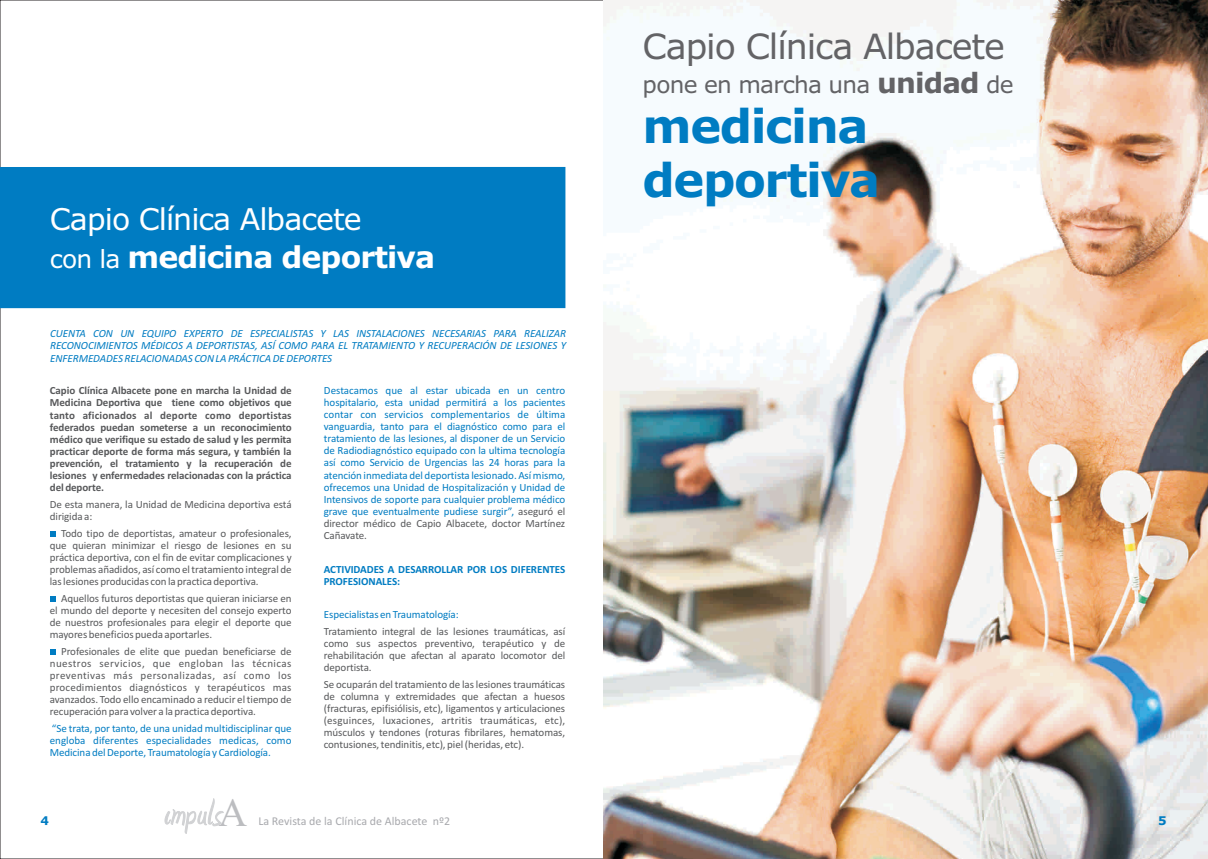
<style>
.page{position:relative;width:1208px;height:859px;background:#fff}
.page>*{position:absolute;margin:0;border:0;box-sizing:border-box;transform-origin:0 0}
.t1{font:700 46.5px/53.7px "Verdana";letter-spacing:-.03em;color:#007cc2}
.t2{font:40px "Times New Roman";color:#bcbdc0}
.t3{font:34.9px "Verdana";letter-spacing:-.03em;color:#636366}
.t4{font:30px/38.3px "Verdana";letter-spacing:-.03em;color:#fff}
.t5{font:23.2px "Verdana";letter-spacing:-.03em;color:#636366}
.t6{font:12px "Calibri";color:#a8a9ad}
.t7{font:700 12px "Verdana";color:#007cc2}
.t8{font:11px/12.1px "Calibri";letter-spacing:-.005em;color:#57585a;text-align:justify}
.t9{font:11px/12.1px "Calibri";letter-spacing:-.005em;color:#007cc2;text-align:justify}
.t10{font:700 11px/12.1px "Calibri";letter-spacing:-.005em;color:#57585a;text-align:justify}
.t11{font:italic 11px/12.8px "Calibri";letter-spacing:-.005em;color:#007cc2;text-align:justify}
.t12{font:700 11px/12.1px "Calibri";letter-spacing:-.005em;color:#007cc2}
.s1{font-size:25px}
.s2{font-weight:700}
.s3{color:#57585a}
.s4{font-weight:700;font-size:27.9px}
</style>
<div class="page">
<div style="left:0;top:167px;width:565px;height:141px;background:#007cc2"></div>
<svg style="left:164px;top:798px;width:60px;height:36px"></svg>
<svg style="left:50px;top:531px;width:5px;height:6px"></svg>
<svg style="left:50px;top:596px;width:5px;height:6px"></svg>
<svg style="left:50px;top:649px;width:5px;height:6px"></svg>
<img style="left:604px;top:0;width:604px;height:859px">
<h3 class="t4" style="left:50px;top:202px;width:386px">Capio Clínica Albacete<br><span class="s1">con la</span> <span class="s2">medicina deportiva</span></h3>
<p class="t11" style="left:50px;top:327px;width:517px">CUENTA CON UN EQUIPO EXPERTO DE ESPECIALISTAS Y LAS INSTALACIONES NECESARIAS PARA REALIZAR RECONOCIMIENTOS MÉDICOS A DEPORTISTAS, ASÍ COMO PARA EL TRATAMIENTO Y RECUPERACIÓN DE LESIONES Y ENFERMEDADES RELACIONADAS CON LA PRÁCTICA DE DEPORTES</p>
<p class="t10" style="left:50px;top:386px;width:243px">Capio Clínica Albacete pone en marcha la Unidad de Medicina Deportiva que tiene como objetivos que tanto aficionados al deporte como deportistas federados puedan someterse a un reconocimiento médico que verifique su estado de salud y les permita practicar deporte de forma más segura, y también la prevención, el tratamiento y la recuperación de lesiones y enfermedades relacionadas con la práctica del deporte.</p>
<p class="t8" style="left:50px;top:499px;width:243px">De esta manera, la Unidad de Medicina deportiva está dirigida a:</p>
<p class="t8" style="left:50px;top:528px;width:243px;text-indent:11px">Todo tipo de deportistas, amateur o profesionales, que quieran minimizar el riesgo de lesiones en su práctica deportiva, con el fin de evitar complicaciones y problemas añadidos, así como el tratamiento integral de las lesiones producidas con la practica deportiva.</p>
<p class="t8" style="left:50px;top:593px;width:243px;text-indent:11px">Aquellos futuros deportistas que quieran iniciarse en el mundo del deporte y necesiten del consejo experto de nuestros profesionales para elegir el deporte que mayores beneficios pueda aportarles.</p>
<p class="t8" style="left:50px;top:646px;width:243px;text-indent:11px">Profesionales de elite que puedan beneficiarse de nuestros servicios, que engloban las técnicas preventivas más personalizadas, así como los procedimientos diagnósticos y terapéuticos mas avanzados. Todo ello encaminado a reducir el tiempo de recuperación para volver a la practica deportiva.</p>
<p class="t9" style="left:50px;top:723px;width:243px">“Se trata, por tanto, de una unidad multidisciplinar que engloba diferentes especialidades medicas, como Medicina del Deporte, Traumatología y Cardiología.</p>
<p class="t9" style="left:324px;top:385px;width:243px">Destacamos que al estar ubicada en un centro hospitalario, esta unidad permitirá a los pacientes contar con servicios complementarios de última vanguardia, tanto para el diagnóstico como para el tratamiento de las lesiones, al disponer de un Servicio de Radiodiagnóstico equipado con la ultima tecnología así como Servicio de Urgencias las 24 horas para la atención inmediata del deportista lesionado. Así mismo, ofrecemos una Unidad de Hospitalización y Unidad de Intensivos de soporte para cualquier problema médico grave que eventualmente pudiese surgir”, <span class="s3">aseguró el</span></p>
<p class="t8" style="left:324px;top:518px;width:243px">director médico de Capio Albacete, doctor Martínez<br>Cañavate.</p>
<p class="t12" style="left:324px;top:564px;width:243px">ACTIVIDADES A DESARROLLAR POR LOS DIFERENTES<br>PROFESIONALES:</p>
<p class="t9" style="left:324px;top:609px;width:136px">Especialistas en Traumatología:</p>
<p class="t8" style="left:324px;top:626px;width:243px">Tratamiento integral de las lesiones traumáticas, así como sus aspectos preventivo, terapéutico y de rehabilitación que afectan al aparato locomotor del deportista.</p>
<p class="t8" style="left:324px;top:679px;width:243px">Se ocuparán del tratamiento de las lesiones traumáticas de columna y extremidades que afectan a huesos (fracturas, epifisiólisis, etc), ligamentos y articulaciones (esguinces, luxaciones, artritis traumáticas, etc), músculos y tendones (roturas fibrilares, hematomas, contusiones, tendinitis, etc), piel (heridas, etc).</p>
<p class="t7" style="left:41px;top:816px;width:10px">4</p>
<h2 class="t2" style="left:218px;top:798px;width:30px">A</h2>
<p class="t6" style="left:258px;top:816px;width:193px">La Revista de la Clínica de Albacete nº2</p>
<h3 class="t3" style="left:642px;top:33px;width:364px">Capio Clínica Albacete</h3>
<h3 class="t5" style="left:642px;top:75px;width:373px">pone en marcha una <span class="s4">unidad</span> de</h3>
<h1 class="t1" style="left:642px;top:103px;width:239px">medicina deportiva</h1>
<p class="t7" style="left:1158px;top:816px;width:10px">5</p>
</div>
